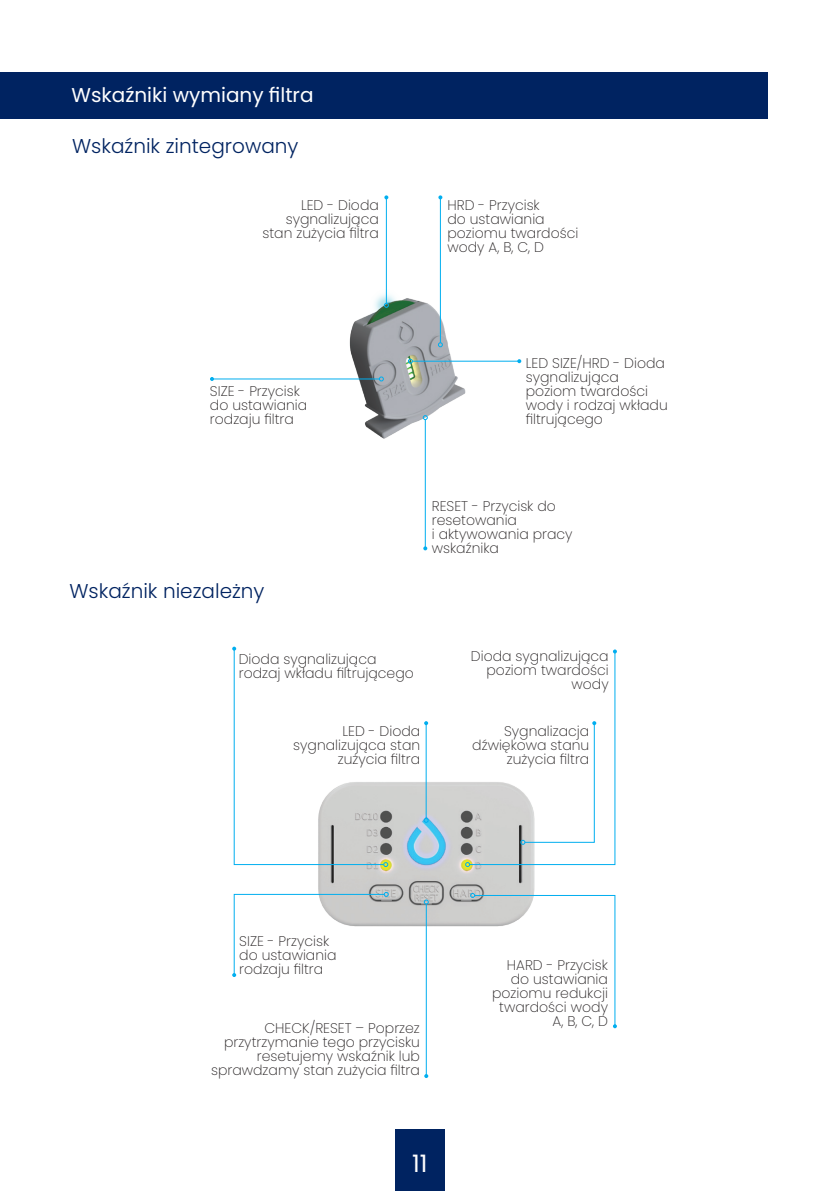
<style>
.page{position:relative;width:840px;height:1191px;background:#fff}
.page>*{position:absolute;margin:0;border:0;box-sizing:border-box;transform-origin:0 0}
.t1{font:24px "Poppins";color:#fff}
.t2{font:300 20px "Poppins";color:#002361}
.t3{font:20px "Poppins";color:#fff}
.t4{font:200 14px/14px "Poppins";color:#231f20}
</style>
<div class="page">
<div style="left:395px;top:1129px;width:49px;height:62px;background:#002361"></div>
<img style="left:278px;top:281px;width:234px;height:181px">
<div style="left:0;top:72px;width:767px;height:47px;background:#002361"></div>
<hr style="left:424px;top:419px;width:1px;height:129px;background:#00aeef">
<svg style="left:422px;top:415px;width:5px;height:5px"></svg>
<svg style="left:423px;top:546px;width:4px;height:4px"></svg>
<hr style="left:385px;top:197px;width:1px;height:106px;background:#00aeef">
<svg style="left:383px;top:303px;width:5px;height:5px"></svg>
<svg style="left:384px;top:195px;width:4px;height:4px"></svg>
<hr style="left:212px;top:378px;width:167px;height:1px;background:#00aeef">
<svg style="left:378px;top:376px;width:5px;height:5px"></svg>
<svg style="left:210px;top:377px;width:4px;height:4px"></svg>
<hr style="left:439px;top:197px;width:1px;height:146px;background:#00aeef">
<svg style="left:437px;top:342px;width:5px;height:5px"></svg>
<svg style="left:438px;top:195px;width:4px;height:4px"></svg>
<hr style="left:412px;top:361px;width:107px;height:1px;background:#00aeef">
<svg style="left:407px;top:359px;width:5px;height:5px"></svg>
<svg style="left:517px;top:359px;width:4px;height:4px"></svg>
<img style="left:318px;top:722px;width:217px;height:264px">
<hr style="left:425px;top:723px;width:1px;height:95px;background:#00aeef">
<svg style="left:423px;top:818px;width:5px;height:5px"></svg>
<svg style="left:424px;top:721px;width:4px;height:4px"></svg>
<hr style="left:425px;top:904px;width:1px;height:172px;background:#00aeef">
<svg style="left:423px;top:899px;width:5px;height:5px"></svg>
<svg style="left:424px;top:1074px;width:4px;height:4px"></svg>
<svg style="left:470px;top:893px;width:146px;height:135px"></svg>
<svg style="left:232px;top:892px;width:156px;height:85px"></svg>
<svg style="left:232px;top:646px;width:156px;height:221px"></svg>
<svg style="left:465px;top:649px;width:151px;height:218px"></svg>
<p class="t3" style="left:71px;top:83px;width:243px">Wskaźniki wymiany filtra</p>
<p class="t2" style="left:72px;top:134px;width:228px">Wskaźnik zintegrowany</p>
<p class="t4" style="left:262px;top:198px;width:118px;text-align:right">LED - Dioda sygnalizująca stan zużycia filtra</p>
<p class="t4" style="left:210px;top:384px;width:99px">SIZE - Przycisk do ustawiania rodzaju filtra</p>
<p class="t2" style="left:69px;top:580px;width:196px">Wskaźnik niezależny</p>
<p class="t4" style="left:447px;top:198px;width:132px">HRD - Przycisk<br>do ustawiania poziomu twardości wody A, B, C, D</p>
<p class="t4" style="left:525px;top:356px;width:143px">LED SIZE/HRD - Dioda sygnalizująca poziom twardości wody i rodzaj wkładu filtrującego</p>
<p class="t4" style="left:431px;top:499px;width:142px">RESET - Przycisk do resetowania<br>i aktywowania pracy wskaźnika</p>
<p class="t4" style="left:239px;top:652px;width:176px">Dioda sygnalizująca rodzaj wkładu filtrującego</p>
<p class="t4" style="left:470px;top:649px;width:139px;text-align:right">Dioda sygnalizująca poziom twardości wody</p>
<p class="t4" style="left:472px;top:724px;width:118px;text-align:right">Sygnalizacja dźwiękowa stanu zużycia filtra</p>
<p class="t4" style="left:293px;top:724px;width:128px;text-align:right">LED - Dioda sygnalizująca stan zużycia filtra</p>
<p class="t4" style="left:239px;top:934px;width:99px">SIZE - Przycisk do ustawiania rodzaju filtra</p>
<p class="t4" style="left:211px;top:1020px;width:210px;text-align:right">CHECK/RESET – Poprzez przytrzymanie tego przycisku resetujemy wskaźnik lub sprawdzamy stan zużycia filtra</p>
<h1 class="t1" style="left:412px;top:1150px;width:17px">11</h1>
<p class="t4" style="left:492px;top:958px;width:117px;text-align:right">HARD - Przycisk do ustawiania poziomu redukcji twardości wody<br>A, B, C, D</p>
</div>
